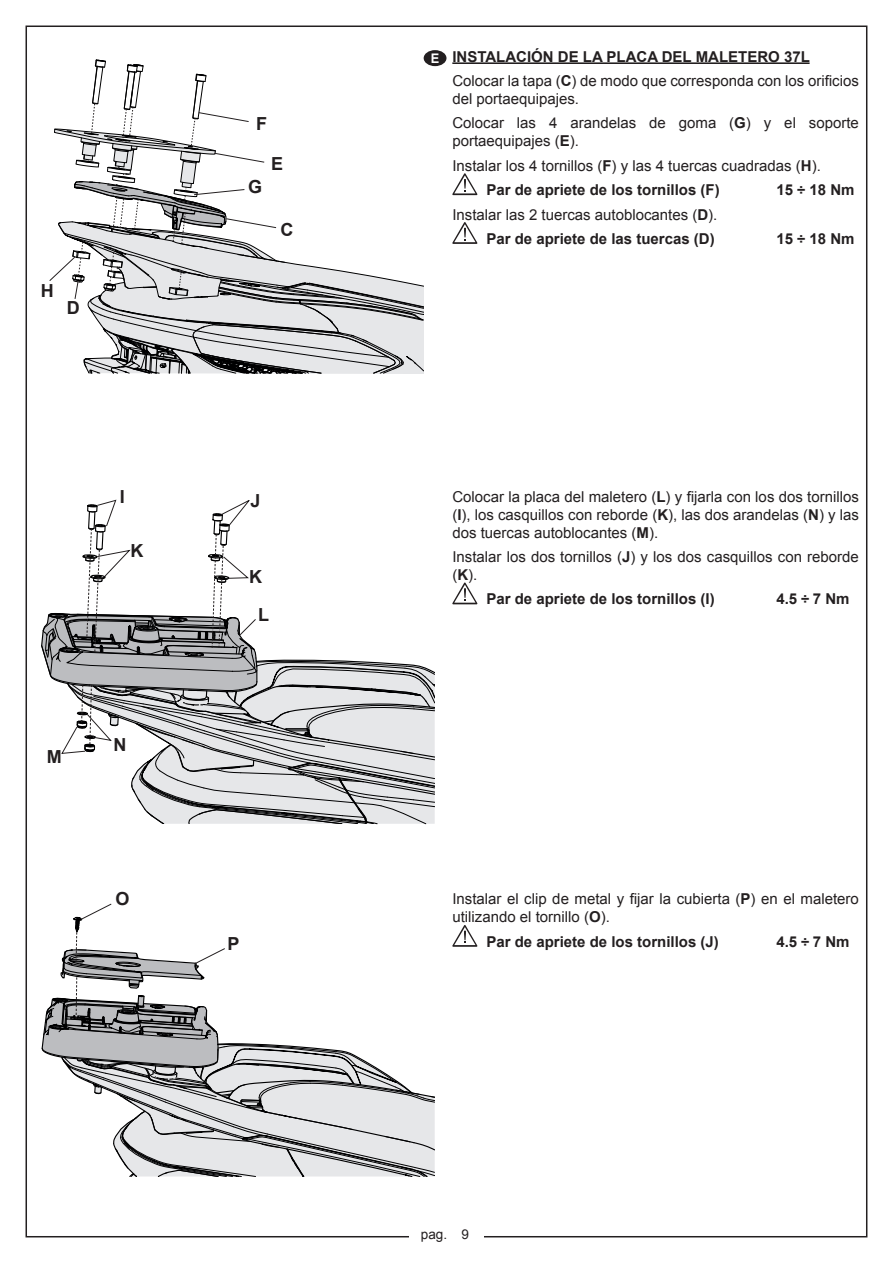
<style>
.page{position:relative;width:893px;height:1263px;background:#fff}
.page>*{position:absolute;margin:0;border:0;box-sizing:border-box;transform-origin:0 0}
.t1{font:700 18px "Arial";color:#231f20}
.t2{font:15px/18px "Arial";color:#231f20}
.t3{font:700 15px "Arial";color:#231f20}
.t4{font:13.5px "Arial";color:#231f20}
.t5{font:700 13.2px "Arial";color:#fff}
.s1{font-weight:700}
</style>
<div class="page">
<hr style="left:452px;top:62px;width:358px;height:2px;background:#231f20">
<svg style="left:452px;top:173px;width:25px;height:22px"></svg>
<svg style="left:452px;top:222px;width:25px;height:22px"></svg>
<svg style="left:452px;top:582px;width:25px;height:22px"></svg>
<svg style="left:452px;top:925px;width:25px;height:22px"></svg>
<svg style="left:25px;top:498px;width:410px;height:682px"></svg>
<svg style="left:49px;top:59px;width:375px;height:315px"></svg>
<div style="left:424px;top:50px;width:22px;height:16px;background:#231f20;border-radius:50%"></div>
<p class="t1" style="left:41px;top:278px;width:14px">H</p>
<p class="t1" style="left:67px;top:296px;width:14px">D</p>
<p class="t1" style="left:256px;top:112px;width:12px">F</p>
<p class="t1" style="left:248px;top:175px;width:16px">G</p>
<p class="t1" style="left:271px;top:152px;width:14px">E</p>
<p class="t1" style="left:281px;top:218px;width:14px">C</p>
<p class="t1" style="left:47px;top:745px;width:16px">M</p>
<p class="t1" style="left:120px;top:484px;width:7px">I</p>
<p class="t1" style="left:251px;top:489px;width:12px">J</p>
<p class="t1" style="left:130px;top:539px;width:14px">K</p>
<p class="t1" style="left:113px;top:733px;width:14px">N</p>
<p class="t1" style="left:115px;top:886px;width:16px">O</p>
<p class="t1" style="left:249px;top:565px;width:14px">K</p>
<p class="t1" style="left:258px;top:603px;width:12px">L</p>
<p class="t1" style="left:228px;top:932px;width:14px">P</p>
<p class="t5" style="left:431px;top:49px;width:10px">E</p>
<p class="t2" style="left:452px;top:44px;width:408px;line-height:24.3px"><span class="s1">INSTALACIÓN DE LA PLACA DEL MALETERO 37L<br></span>Colocar la tapa (<span class="s1">C</span>) de modo que corresponda con los orificios</p>
<p class="t2" style="left:452px;top:87px;width:408px;line-height:24.3px">del portaequipajes.<br>Colocar las 4 arandelas de goma (<span class="s1">G</span>) y el soporte</p>
<p class="t2" style="left:452px;top:132px;width:128px">portaequipajes (<span class="s1">E</span>).</p>
<p class="t2" style="left:452px;top:157px;width:370px">Instalar los 4 tornillos (<span class="s1">F</span>) y las 4 tuercas cuadradas (<span class="s1">H</span>).</p>
<p class="t3" style="left:486px;top:180px;width:235px">Par de apriete de los tornillos (F)</p>
<p class="t3" style="left:776px;top:180px;width:80px">15 ÷ 18 Nm</p>
<p class="t2" style="left:452px;top:202px;width:267px;line-height:24.5px;text-align:right">Instalar las 2 tuercas autoblocantes (<span class="s1">D</span>).<br><span class="s1">Par de apriete de las tuercas (D)</span></p>
<p class="t3" style="left:776px;top:229px;width:80px">15 ÷ 18 Nm</p>
<p class="t2" style="left:452px;top:487px;width:408px;text-align:justify">Colocar la placa del maletero (<span class="s1">L</span>) y fijarla con los dos tornillos (<span class="s1">I</span>), los casquillos con reborde (<span class="s1">K</span>), las dos arandelas (<span class="s1">N</span>) y las dos tuercas autoblocantes (<span class="s1">M</span>).</p>
<p class="t2" style="left:452px;top:548px;width:408px">Instalar los dos tornillos (<span class="s1">J</span>) y los dos casquillos con reborde (<span class="s1">K</span>).</p>
<p class="t3" style="left:486px;top:589px;width:230px">Par de apriete de los tornillos (I)</p>
<p class="t3" style="left:776px;top:589px;width:75px">4.5 ÷ 7 Nm</p>
<p class="t2" style="left:452px;top:890px;width:408px">Instalar el clip de metal y fijar la cubierta (<span class="s1">P</span>) en el maletero utilizando el tornillo (<span class="s1">O</span>).</p>
<p class="t3" style="left:486px;top:932px;width:234px">Par de apriete de los tornillos (J)</p>
<p class="t3" style="left:776px;top:932px;width:75px">4.5 ÷ 7 Nm</p>
<p class="t4" style="left:421px;top:1225px;width:49px">pag. 9</p>
</div>
